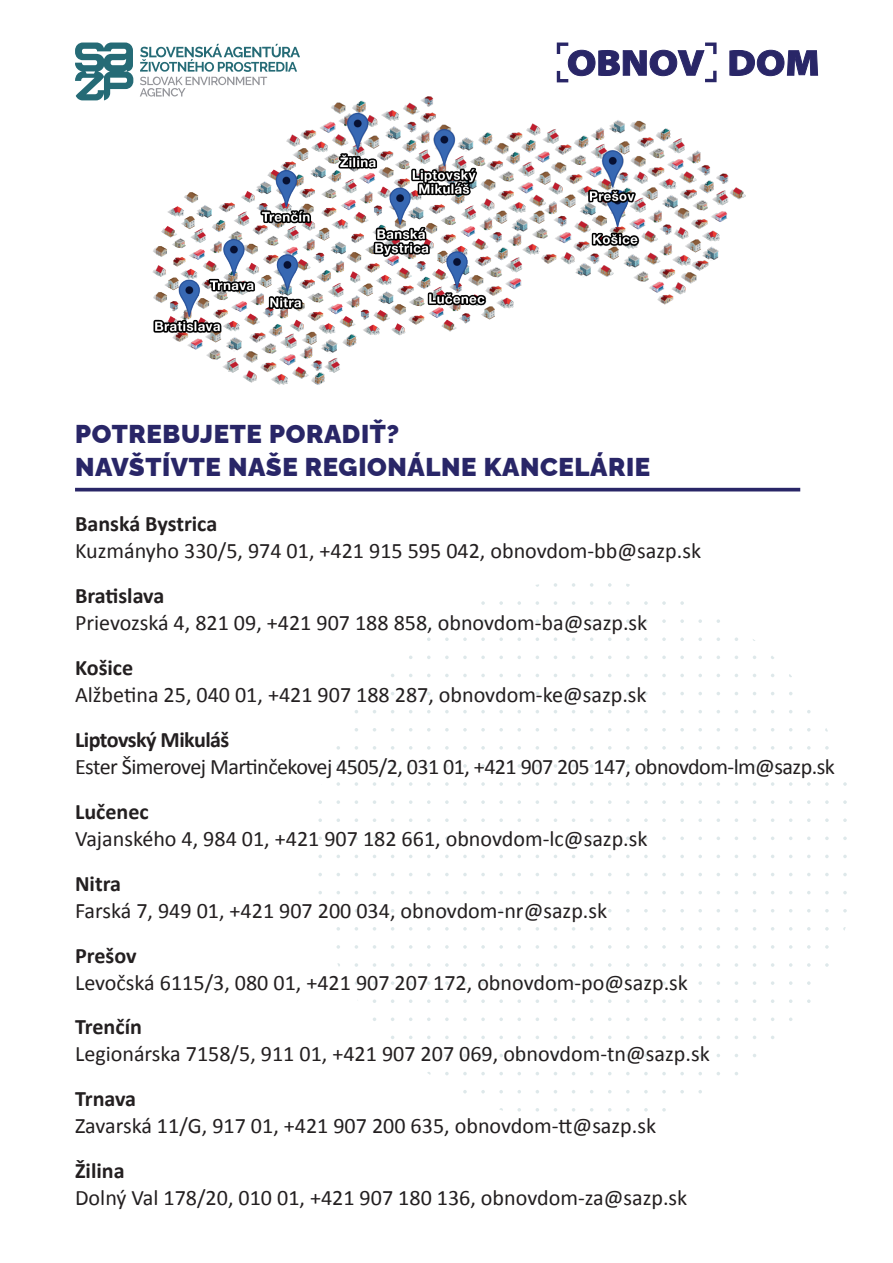
<style>
.page{position:relative;width:893px;height:1263px;background:#fff}
.page>*{position:absolute;margin:0;border:0;box-sizing:border-box;transform-origin:0 0}
.t1{font:900 25.8px/33.2px "Raleway";letter-spacing:.025em;color:#292667}
.t2{font:22.05px/27px "Calibri";color:#231f20}
.t3{font:22.05px/27px "Calibri";letter-spacing:-.025em;color:#231f20}
.s1{font-weight:700}
</style>
<div class="page">
<svg style="left:481px;top:583px;width:239px;height:40px"></svg>
<svg style="left:729px;top:49px;width:89px;height:27px"></svg>
<svg style="left:75px;top:43px;width:223px;height:57px"></svg>
<hr style="left:75px;top:488px;width:725px;height:3px;background:#292667">
<svg style="left:557px;top:43px;width:160px;height:8px"></svg>
<img style="left:105px;top:51px;width:685px;height:334px">
<p class="t1" style="left:75px;top:415px;width:577px">POTREBUJETE PORADIŤ?<br>NAVŠTÍVTE NAŠE REGIONÁLNE KANCELÁRIE</p>
<p class="t2" style="left:75px;top:509px;width:627px"><span class="s1">Banská Bystrica<br></span>Kuzmányho 330/5, 974 01, +421 915 595 042, obnovdom-bb@sazp.sk</p>
<p class="t2" style="left:75px;top:581px;width:574px"><span class="s1">Bratislava<br></span>Prievozská 4, 821 09, +421 907 188 858, obnovdom-ba@sazp.sk</p>
<p class="t2" style="left:75px;top:653px;width:573px"><span class="s1">Košice<br></span>Alžbetina 25, 040 01, +421 907 188 287, obnovdom-ke@sazp.sk</p>
<p class="t3" style="left:75px;top:725px;width:761px"><span class="s1">Liptovský Mikuláš<br></span>Ester Šimerovej Martinčekovej 4505/2, 031 01, +421 907 205 147, obnovdom-lm@sazp.sk</p>
<p class="t2" style="left:75px;top:797px;width:574px"><span class="s1">Lučenec<br></span>Vajanského 4, 984 01, +421 907 182 661, obnovdom-lc@sazp.sk</p>
<p class="t2" style="left:75px;top:869px;width:534px"><span class="s1">Nitra<br></span>Farská 7, 949 01, +421 907 200 034, obnovdom-nr@sazp.sk</p>
<p class="t2" style="left:75px;top:941px;width:614px"><span class="s1">Prešov<br></span>Levočská 6115/3, 080 01, +421 907 207 172, obnovdom-po@sazp.sk</p>
<p class="t2" style="left:75px;top:1012px;width:636px"><span class="s1">Trenčín<br></span>Legionárska 7158/5, 911 01, +421 907 207 069, obnovdom-tn@sazp.sk</p>
<p class="t2" style="left:75px;top:1084px;width:583px"><span class="s1">Trnava<br></span>Zavarská 11/G, 917 01, +421 907 200 635, obnovdom-tt@sazp.sk</p>
<p class="t2" style="left:75px;top:1156px;width:614px"><span class="s1">Žilina<br></span>Dolný Val 178/20, 010 01, +421 907 180 136, obnovdom-za@sazp.sk</p>
</div>
